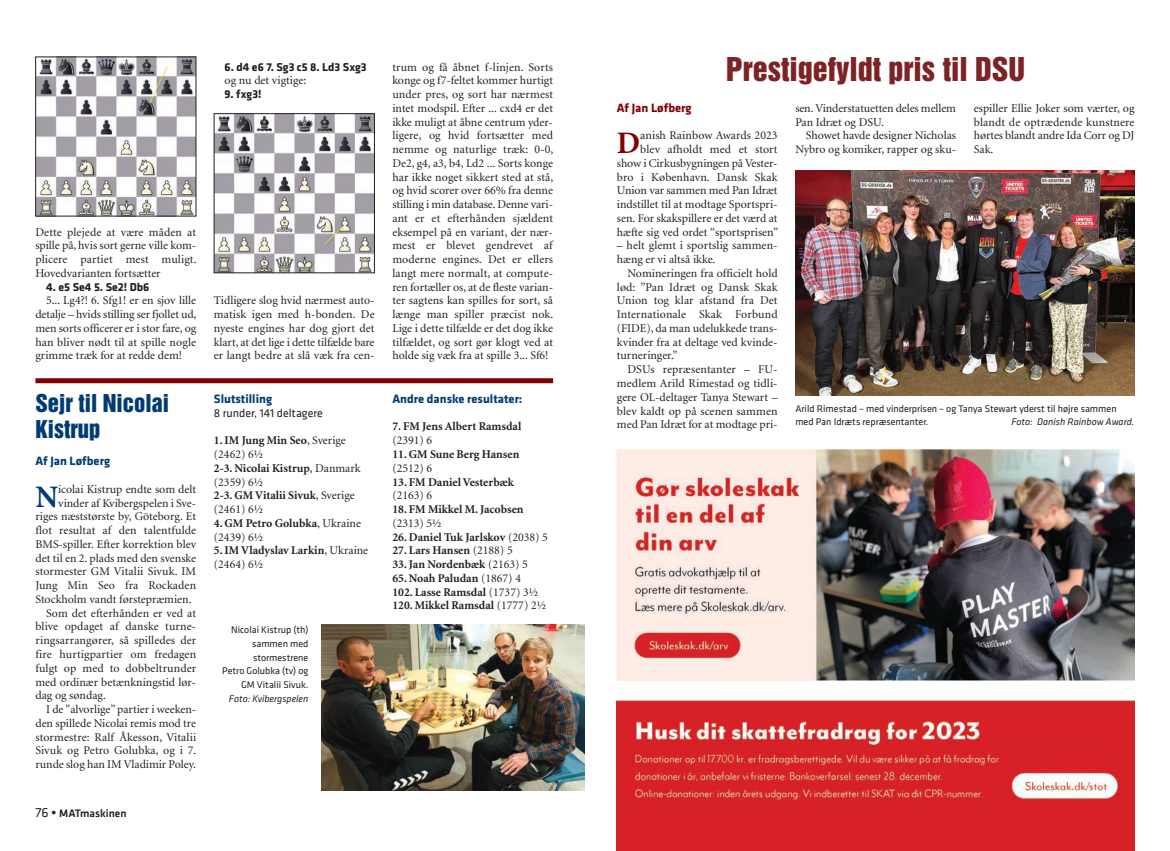
<style>
.page{position:relative;width:1170px;height:851px;background:#fff}
.page>*{position:absolute;margin:0;border:0;box-sizing:border-box;transform-origin:0 0}
.t1{font:700 31.25px "Minion";color:#003b74}
.t2{font:700 31.25px "Minion";color:#820101}
.t3{font:30px "Helvetica Inserat";color:#7e2325}
.t4{font:22.5px/26.2px "Helvetica Inserat";color:#003b74}
.t5{font:700 12.5px "Klavika";color:#003b74}
.t6{font:700 12.5px "Klavika";color:#820101}
.t7{font:11.88px/13.8px "Minion";color:#231f20;text-align:justify}
.t8{font:700 11.88px/13.8px "Minion";color:#231f20}
.t9{font:700 11.88px "Klavika";color:#231f20}
.t10{font:11.88px "Klavika";color:#231f20}
.t11{font:500 11.25px "Klavika";color:#231f20}
.t12{font:10px/13.8px "Klavika";color:#231f20;text-align:right}
.t13{font:italic 10px "Klavika";color:#231f20}
.s1{font-weight:400;font-size:13.75px}
.s2{font-weight:700;font-size:13.75px}
.s3{font-weight:400}
</style>
<div class="page">
<img style="left:37px;top:59px;width:157px;height:155px">
<img style="left:216px;top:115px;width:156px;height:156px">
<div style="left:214px;top:113px;width:160px;height:160px;border:1px solid #231f20"></div>
<div style="left:35px;top:378px;width:518px;height:5px;background:#820101"></div>
<img style="left:617px;top:450px;width:517px;height:400px">
<img style="left:321px;top:624px;width:263px;height:166px">
<img style="left:795px;top:170px;width:339px;height:225px">
<p class="t9" style="left:224px;top:63px;width:144px">6. d4 e6 7. Sg3 c5 8. Ld3 Sxg3</p>
<p class="t7" style="left:224px;top:74px;width:83px">og nu det vigtige:</p>
<p class="t9" style="left:224px;top:90px;width:38px">9. fxg3!</p>
<p class="t7" style="left:35px;top:226px;width:162px">Dette plejede at være måden at spille på, hvis sort gerne ville kom&shy;plicere partiet mest muligt.<br>Hovedvarianten fortsætter</p>
<p class="t9" style="left:46px;top:283px;width:105px">4. e5 Se4 5. Se2! Db6</p>
<p class="t7" style="left:35px;top:294px;width:162px;text-indent:11px">5... Lg4?! 6. Sfg1! er en sjov lille detalje – hvids stilling ser fjollet ud, men sorts officerer er i stor fare, og han bliver nødt til at spille nogle grimme træk for at redde dem!</p>
<h3 class="t4" style="left:35px;top:390px;width:135px">Sejr til Nicolai<br>Kistrup</h3>
<p class="t5" style="left:35px;top:457px;width:76px">Af Jan Løfberg</p>
<h1 class="t1" style="left:35px;top:484px;width:24px">N</h1>
<p class="t7" style="left:58px;top:483px;width:139px">icolai Kistrup endte som delt</p>
<p class="t7" style="left:58px;top:497px;width:139px">vinder af Kvibergspelen i Sve-</p>
<p class="t7" style="left:35px;top:510px;width:162px">riges næststørste by, Göteborg. Et</p>
<p class="t7" style="left:35px;top:524px;width:162px">flot resultat af den talentfulde</p>
<p class="t7" style="left:35px;top:538px;width:162px">BMS-spiller. Efter korrektion blev</p>
<p class="t7" style="left:35px;top:552px;width:162px">det til en 2. plads med den svenske</p>
<p class="t7" style="left:35px;top:565px;width:162px">stormester GM Vitalii Sivuk. IM</p>
<p class="t7" style="left:35px;top:579px;width:162px">Jung Min Seo fra Rockaden</p>
<p class="t7" style="left:35px;top:593px;width:158px">Stockholm vandt førstepræmien.</p>
<p class="t7" style="left:46px;top:607px;width:152px">Som det efterhånden er ved at</p>
<p class="t7" style="left:35px;top:620px;width:162px">blive opdaget af danske turne-</p>
<p class="t7" style="left:35px;top:634px;width:162px">ringsarrangører, så spilledes der</p>
<p class="t7" style="left:35px;top:648px;width:162px">fire hurtigpartier om fredagen</p>
<p class="t7" style="left:35px;top:662px;width:162px">fulgt op med to dobbeltrunder</p>
<p class="t7" style="left:35px;top:675px;width:162px">med ordinær betænkningstid lør-</p>
<p class="t7" style="left:35px;top:689px;width:72px">dag og søndag.</p>
<p class="t7" style="left:46px;top:703px;width:152px">I de ”alvorlige” partier i weeken-</p>
<p class="t7" style="left:35px;top:717px;width:162px">den spillede Nicolai remis mod tre</p>
<p class="t7" style="left:35px;top:730px;width:162px">stormestre: Ralf Åkesson, Vitalii</p>
<p class="t7" style="left:35px;top:744px;width:162px">Sivuk og Petro Golubka, og i 7.</p>
<p class="t7" style="left:35px;top:758px;width:162px">runde slog han IM Vladimir Poley.</p>
<p class="t11" style="left:35px;top:809px;width:93px"><span class="s1">76</span> <span class="s2">•</span> MATmaskinen</p>
<p class="t7" style="left:214px;top:294px;width:162px">Tidligere slog hvid nærmest auto&shy;matisk igen med h-bonden. De nyeste engines har dog gjort det klart, at det lige i dette tilfælde bare er langt bedre at slå væk fra cen-</p>
<p class="t5" style="left:214px;top:394px;width:60px">Slutstilling</p>
<p class="t10" style="left:214px;top:409px;width:110px">8 runder, 141 deltagere</p>
<p class="t8" style="left:214px;top:434px;width:148px">1. IM Jung Min Seo<span class="s3">, Sverige (2462) 6½<br></span>2-3. Nicolai Kistrup<span class="s3">, Danmark (2359) 6½<br></span>2-3. GM Vitalii Sivuk<span class="s3">, Sverige (2461) 6½</span></p>
<p class="t8" style="left:214px;top:517px;width:149px">4. GM Petro Golubka<span class="s3">, Ukraine (2439) 6½</span></p>
<p class="t8" style="left:214px;top:544px;width:156px">5. IM Vladyslav Larkin<span class="s3">, Ukraine (2464) 6½</span></p>
<p class="t12" style="left:222px;top:623px;width:88px">Nicolai Kistrup (th) sammen med stormestrene<br>Petro Golubka (tv) og<br>GM Vitalii Sivuk.</p>
<p class="t13" style="left:229px;top:695px;width:81px">Foto: Kvibergspelen</p>
<p class="t7" style="left:392px;top:61px;width:162px">trum og få åbnet f-linjen. Sorts konge og f7-feltet kommer hurtigt under pres, og sort har nærmest intet modspil. Efter ... cxd4 er det ikke muligt at åbne centrum yder&shy;ligere, og hvid fortsætter med nemme og naturlige træk: 0-0, De2, g4, a3, b4, Ld2 ... Sorts konge har ikke noget sikkert sted at stå, og hvid scorer over 66% fra denne stilling i min database. Denne vari&shy;ant er et efterhånden sjældent eksempel på en variant, der nær&shy;mest er blevet gendrevet af moderne engines. Det er ellers langt mere normalt, at compute&shy;ren fortæller os, at de fleste varian&shy;ter sagtens kan spilles for sort, så længe man spiller præcist nok.<br>Lige i dette tilfælde er det dog ikke tilfældet, og sort gør klogt ved at holde sig væk fra at spille 3... Sf6!</p>
<p class="t5" style="left:392px;top:394px;width:131px">Andre danske resultater:</p>
<p class="t8" style="left:392px;top:420px;width:130px">7. FM Jens Albert Ramsdal</p>
<p class="t7" style="left:392px;top:434px;width:41px">(2391) 6</p>
<p class="t8" style="left:392px;top:448px;width:128px">11. GM Sune Berg Hansen</p>
<p class="t7" style="left:392px;top:462px;width:41px">(2512) 6</p>
<p class="t8" style="left:392px;top:475px;width:123px">13. FM Daniel Vesterbæk</p>
<p class="t7" style="left:392px;top:489px;width:41px">(2163) 6</p>
<p class="t8" style="left:392px;top:503px;width:133px">18. FM Mikkel M. Jacobsen</p>
<p class="t7" style="left:392px;top:517px;width:51px">(2313) 5½</p>
<p class="t8" style="left:392px;top:530px;width:157px">26. Daniel Tuk Jarlskov <span class="s3">(2038) 5</span></p>
<p class="t8" style="left:392px;top:544px;width:122px">27. Lars Hansen <span class="s3">(2188) 5</span></p>
<p class="t8" style="left:392px;top:558px;width:137px">33. Jan Nordenbæk <span class="s3">(2163) 5</span></p>
<p class="t8" style="left:392px;top:572px;width:155px">65. Noah Paludan <span class="s3">(1867) 4<br></span>102. Lasse Ramsdal <span class="s3">(1737) 3½<br></span>120. Mikkel Ramsdal <span class="s3">(1777) 2½</span></p>
<h2 class="t3" style="left:726px;top:57px;width:300px">Prestigefyldt pris til DSU</h2>
<p class="t6" style="left:617px;top:103px;width:76px">Af Jan Løfberg</p>
<h1 class="t2" style="left:617px;top:131px;width:25px">D</h1>
<p class="t7" style="left:617px;top:129px;width:163px;text-align:right">anish Rainbow Awards 2023<br>blev afholdt med et stort show i Cirkusbygningen på Vester&shy;bro i København. Dansk Skak<br>Union var sammen med Pan Idræt indstillet til at modtage Sportspri&shy;sen. For skakspillere er det værd at hæfte sig ved ordet “sportsprisen”</p>
<p class="t7" style="left:617px;top:239px;width:162px">– helt glemt i sportslig sammen&shy;hæng er vi altså ikke.</p>
<p class="t7" style="left:617px;top:267px;width:162px;text-indent:11px">Nomineringen fra officielt hold lød: ”Pan Idræt og Dansk Skak Union tog klar afstand fra Det Internationale Skak Forbund (FIDE), da man udelukkede trans&shy;kvinder fra at deltage ved kvinde&shy;turneringer.”</p>
<p class="t7" style="left:617px;top:363px;width:162px;text-indent:11px">DSUs repræsentanter – FU&shy;medlem Arild Rimestad og tidli&shy;gere OL-deltager Tanya Stewart – blev kaldt op på scenen sammen med Pan Idræt for at modtage pri-</p>
<p class="t7" style="left:795px;top:102px;width:162px">sen. Vinderstatuetten deles mellem<br>Pan Idræt og DSU.</p>
<p class="t7" style="left:795px;top:129px;width:162px;text-align:right">Showet havde designer Nicholas<br>Nybro og komiker, rapper og sku-</p>
<p class="t7" style="left:973px;top:102px;width:162px">espiller Ellie Joker som værter, og blandt de optrædende kunstnere hørtes blandt andre Ida Corr og DJ Sak.</p>
<p class="t12" style="left:795px;top:402px;width:323px;text-align:left">Arild Rimestad – med vinderprisen – og Tanya Stewart yderst til højre sammen med Pan Idræts repræsentanter.</p>
<p class="t13" style="left:1011px;top:419px;width:124px">Foto: Danish Rainbow Award.</p>
</div>
